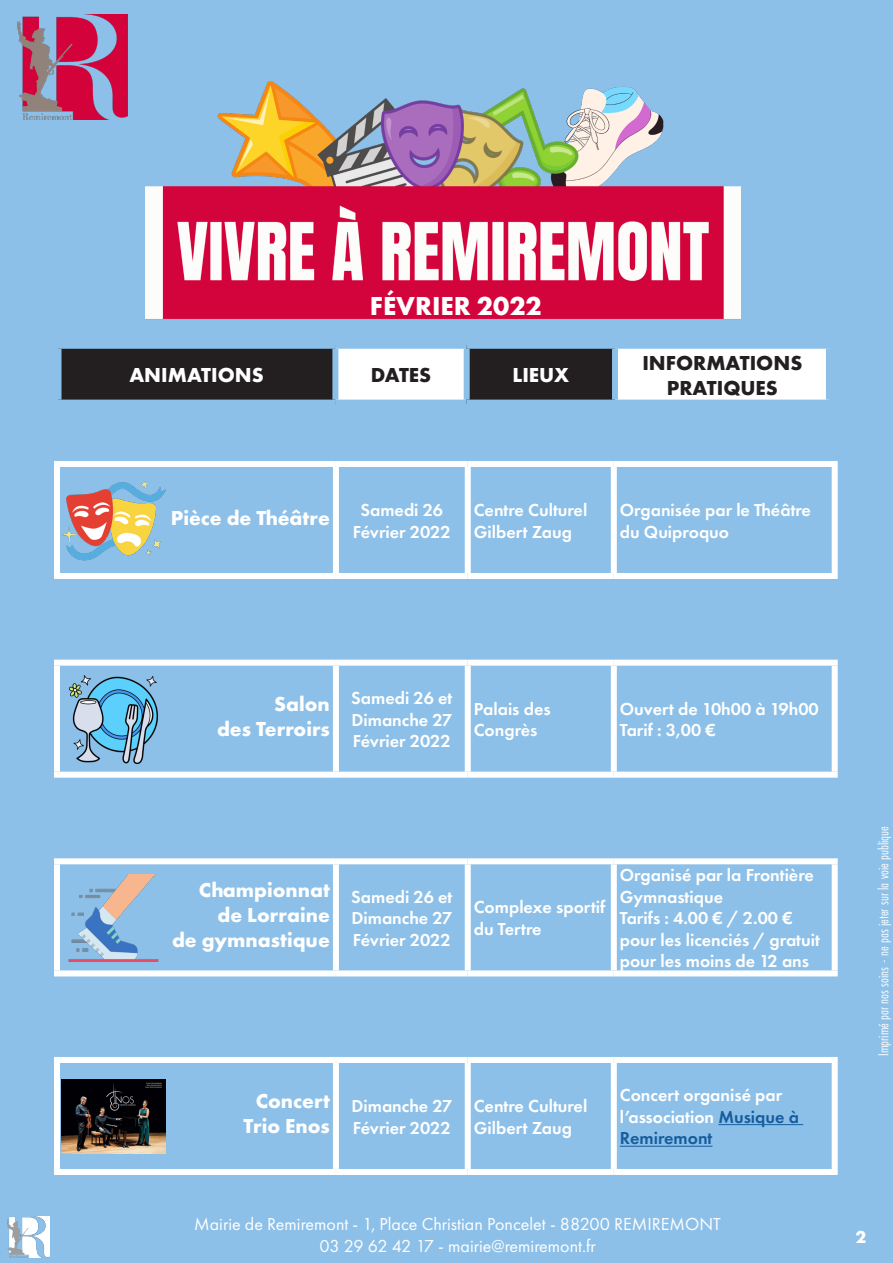
<style>
.page{position:relative;width:893px;height:1263px;background:#8dc0e8}
.page>*{position:absolute;margin:0;border:0;box-sizing:border-box;transform-origin:0 0}
.t1{font:700 27px "Futura PT";color:#fff}
.t2{font:700 21px/25.2px "Futura PT";color:#fff;text-align:center}
.t3{font:700 21px/25.2px "Futura PT";color:#231f20;text-align:center}
.t4{font:600 18px/21.6px "Futura PT";color:#fff}
.t5{font:18px "Futura PT";color:#fff}
.t6{font:700 18px "Futura PT";color:#fff}
.t7{font:15px "Futura PT Cond";color:#fff}
.s1{color:#175d9e}
</style>
<div class="page">
<img style="left:7px;top:1217px;width:43px;height:40px">
<img style="left:17px;top:14px;width:111px;height:105px">
<img style="left:146px;top:71px;width:595px;height:270px">
<div style="left:58px;top:345px;width:277px;height:58px;background:#231f20"></div>
<svg style="left:338px;top:349px;width:488px;height:51px"></svg>
<div style="left:467px;top:345px;width:148px;height:58px;background:#231f20"></div>
<div style="left:332px;top:349px;width:6px;height:51px;background:#8dc0e8"></div>
<div style="left:464px;top:349px;width:6px;height:51px;background:#8dc0e8"></div>
<div style="left:612px;top:349px;width:6px;height:51px;background:#8dc0e8"></div>
<div style="left:54px;top:341px;width:281px;height:8px;background:#8dc0e8"></div>
<div style="left:54px;top:349px;width:8px;height:51px;background:#8dc0e8"></div>
<div style="left:54px;top:400px;width:281px;height:7px;background:#8dc0e8"></div>
<div style="left:335px;top:341px;width:132px;height:8px;background:#8dc0e8"></div>
<div style="left:335px;top:400px;width:132px;height:7px;background:#8dc0e8"></div>
<div style="left:467px;top:341px;width:148px;height:8px;background:#8dc0e8"></div>
<div style="left:467px;top:400px;width:148px;height:7px;background:#8dc0e8"></div>
<div style="left:615px;top:341px;width:218px;height:8px;background:#8dc0e8"></div>
<div style="left:826px;top:349px;width:7px;height:51px;background:#8dc0e8"></div>
<div style="left:615px;top:400px;width:218px;height:7px;background:#8dc0e8"></div>
<div style="left:54px;top:1057px;width:282px;height:6px;background:#fff"></div>
<div style="left:54px;top:1063px;width:6px;height:106px;background:#fff"></div>
<div style="left:336px;top:1057px;width:132px;height:6px;background:#fff"></div>
<div style="left:333px;top:1063px;width:6px;height:106px;background:#fff"></div>
<div style="left:468px;top:1057px;width:146px;height:6px;background:#fff"></div>
<div style="left:465px;top:1063px;width:6px;height:106px;background:#fff"></div>
<div style="left:614px;top:1057px;width:224px;height:6px;background:#fff"></div>
<div style="left:611px;top:1063px;width:6px;height:106px;background:#fff"></div>
<div style="left:832px;top:1063px;width:6px;height:106px;background:#fff"></div>
<div style="left:54px;top:1169px;width:282px;height:6px;background:#fff"></div>
<div style="left:336px;top:1169px;width:132px;height:6px;background:#fff"></div>
<div style="left:468px;top:1169px;width:146px;height:6px;background:#fff"></div>
<div style="left:614px;top:1169px;width:224px;height:6px;background:#fff"></div>
<hr style="left:718px;top:1124px;width:85px;height:1px;background:#175d9e">
<hr style="left:620px;top:1146px;width:92px;height:1px;background:#175d9e">
<img style="left:62px;top:1080px;width:104px;height:73px">
<div style="left:54px;top:660px;width:282px;height:6px;background:#fff"></div>
<div style="left:54px;top:666px;width:6px;height:106px;background:#fff"></div>
<div style="left:336px;top:660px;width:132px;height:6px;background:#fff"></div>
<div style="left:333px;top:666px;width:6px;height:106px;background:#fff"></div>
<div style="left:468px;top:660px;width:146px;height:6px;background:#fff"></div>
<div style="left:465px;top:666px;width:6px;height:106px;background:#fff"></div>
<div style="left:614px;top:660px;width:224px;height:6px;background:#fff"></div>
<div style="left:611px;top:666px;width:6px;height:106px;background:#fff"></div>
<div style="left:832px;top:666px;width:6px;height:106px;background:#fff"></div>
<div style="left:54px;top:772px;width:282px;height:6px;background:#fff"></div>
<div style="left:336px;top:772px;width:132px;height:6px;background:#fff"></div>
<div style="left:468px;top:772px;width:146px;height:6px;background:#fff"></div>
<div style="left:614px;top:772px;width:224px;height:6px;background:#fff"></div>
<div style="left:54px;top:858px;width:282px;height:6px;background:#fff"></div>
<div style="left:54px;top:864px;width:6px;height:106px;background:#fff"></div>
<div style="left:336px;top:858px;width:132px;height:6px;background:#fff"></div>
<div style="left:333px;top:864px;width:6px;height:106px;background:#fff"></div>
<div style="left:468px;top:858px;width:146px;height:6px;background:#fff"></div>
<div style="left:465px;top:864px;width:6px;height:106px;background:#fff"></div>
<div style="left:614px;top:858px;width:224px;height:6px;background:#fff"></div>
<div style="left:611px;top:864px;width:6px;height:106px;background:#fff"></div>
<div style="left:832px;top:864px;width:6px;height:106px;background:#fff"></div>
<div style="left:54px;top:970px;width:282px;height:6px;background:#fff"></div>
<div style="left:336px;top:970px;width:132px;height:6px;background:#fff"></div>
<div style="left:468px;top:970px;width:146px;height:6px;background:#fff"></div>
<div style="left:614px;top:970px;width:224px;height:6px;background:#fff"></div>
<img style="left:62px;top:874px;width:104px;height:88px">
<img style="left:62px;top:676px;width:104px;height:87px">
<div style="left:54px;top:461px;width:282px;height:6px;background:#fff"></div>
<div style="left:54px;top:467px;width:6px;height:106px;background:#fff"></div>
<div style="left:336px;top:461px;width:132px;height:6px;background:#fff"></div>
<div style="left:333px;top:467px;width:6px;height:106px;background:#fff"></div>
<div style="left:468px;top:461px;width:146px;height:6px;background:#fff"></div>
<div style="left:465px;top:467px;width:6px;height:106px;background:#fff"></div>
<div style="left:614px;top:461px;width:224px;height:6px;background:#fff"></div>
<div style="left:611px;top:467px;width:6px;height:106px;background:#fff"></div>
<div style="left:832px;top:467px;width:6px;height:106px;background:#fff"></div>
<div style="left:54px;top:573px;width:282px;height:6px;background:#fff"></div>
<div style="left:336px;top:573px;width:132px;height:6px;background:#fff"></div>
<div style="left:468px;top:573px;width:146px;height:6px;background:#fff"></div>
<div style="left:614px;top:573px;width:224px;height:6px;background:#fff"></div>
<img style="left:62px;top:477px;width:104px;height:87px">
<p class="t1" style="left:370px;top:289px;width:173px">FÉVRIER 2022</p>
<p class="t2" style="left:129px;top:362px;width:136px">ANIMATIONS</p>
<p class="t3" style="left:371px;top:362px;width:62px">DATES</p>
<p class="t2" style="left:512px;top:362px;width:58px">LIEUX</p>
<p class="t3" style="left:642px;top:349px;width:161px">INFORMATIONS<br>PRATIQUES</p>
<p class="t2" style="left:171px;top:504px;width:161px">Pièce de Théâtre</p>
<p class="t4" style="left:353px;top:499px;width:99px;text-align:center">Samedi 26<br>Février 2022</p>
<p class="t4" style="left:474px;top:499px;width:115px">Centre Culturel<br>Gilbert Zaug</p>
<p class="t4" style="left:620px;top:499px;width:193px">Organisée par le Théâtre du Quiproquo</p>
<p class="t2" style="left:217px;top:691px;width:114px;text-align:right">Salon<br>des Terroirs</p>
<p class="t4" style="left:351px;top:687px;width:103px;text-align:justify">Samedi 26 et Dimanche 27<br>Février 2022</p>
<p class="t4" style="left:474px;top:698px;width:78px">Palais des<br>Congrès</p>
<p class="t4" style="left:620px;top:698px;width:201px">Ouvert de 10h00 à 19h00<br>Tarif : 3,00 €</p>
<p class="t2" style="left:199px;top:877px;width:132px">Championnat</p>
<p class="t2" style="left:218px;top:902px;width:114px">de Lorraine</p>
<p class="t2" style="left:172px;top:927px;width:159px">de gymnastique</p>
<p class="t4" style="left:351px;top:886px;width:103px;text-align:justify">Samedi 26 et Dimanche 27<br>Février 2022</p>
<p class="t4" style="left:474px;top:896px;width:133px">Complexe sportif du Tertre</p>
<p class="t4" style="left:620px;top:864px;width:202px">Organisé par la Frontière<br>Gymnastique<br>Tarifs : 4.00 € / 2.00 € pour les licenciés / gratuit pour les moins de 12 ans</p>
<p class="t2" style="left:243px;top:1088px;width:88px">Concert<br>Trio Enos</p>
<p class="t4" style="left:351px;top:1095px;width:102px">Dimanche 27<br>Février 2022</p>
<p class="t4" style="left:474px;top:1095px;width:115px">Centre Culturel</p>
<p class="t4" style="left:474px;top:1116px;width:100px">Gilbert Zaug</p>
<p class="t4" style="left:620px;top:1084px;width:181px">Concert organisé par l’association <span class="s1">Musique à<br>Remiremont</span></p>
<p class="t5" style="left:194px;top:1213px;width:528px">Mairie de Remiremont - 1, Place Christian Poncelet - 88200 REMIREMONT</p>
<p class="t5" style="left:319px;top:1235px;width:278px">03 29 62 42 17 - mairie@remiremont.fr</p>
<p class="t7" style="left:875px;top:1056px;width:231px;rotate:-90deg">Imprimé par nos soins - ne pas jeter sur la voie publique</p>
<p class="t6" style="left:855px;top:1225px;width:12px">2</p>
</div>
